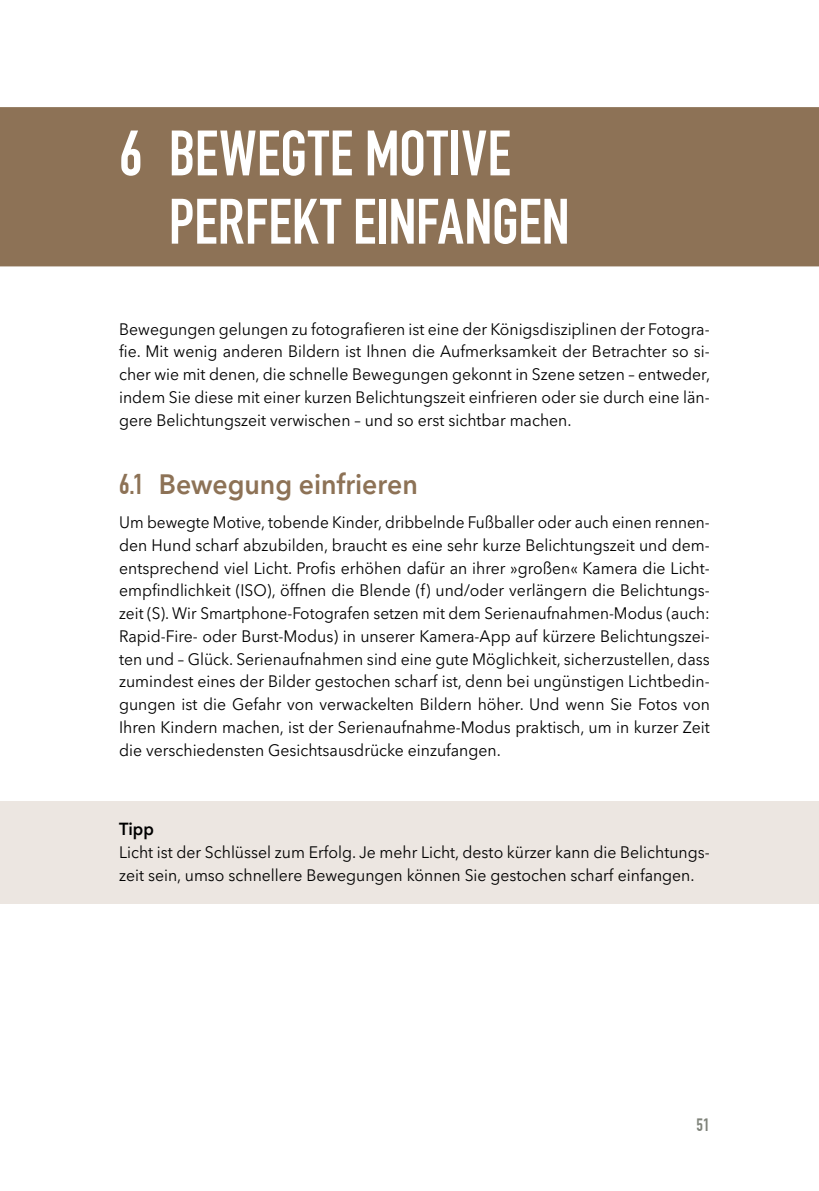
<style>
.page{position:relative;width:819px;height:1191px;background:#fff}
.page>*{position:absolute;margin:0;border:0;box-sizing:border-box;transform-origin:0 0}
.t1{font:700 63px/68.2px "DIN Condensed";letter-spacing:.005em;color:#fff}
.t2{font:600 28px "Avenir Next LT Pro";color:#8d7256;scale:.95 1}
.t3{font:600 17.5px "Avenir Next LT Pro";color:#000;scale:.95 1}
.t4{font:700 17.5px "DIN Condensed";color:#7e8279}
.t5{font:16.62px/22.8px "Avenir Next LT Pro";color:#000;text-align:justify;scale:.93 1}
.t6{font:16.62px/22.8px "Avenir Next LT Pro";color:#000;text-align:justify;scale:.95 1}
.s1{font-family:"DIN Condensed";font-weight:700}
</style>
<div class="page">
<div style="left:1px;top:107px;width:818px;height:159px;background:#8d7256"></div>
<img style="left:0;top:0;width:1px;height:1191px">
<div style="left:0;top:801px;width:819px;height:59px;background:#ece6e1"></div>
<div style="left:0;top:826px;width:819px;height:77px;background:#ece6e1"></div>
<h1 class="t1" style="left:169px;top:120px;width:402px;text-indent:-50px">6 BEWEGTE MOTIVE<br>PERFEKT EINFANGEN</h1>
<p class="t6" style="left:119px;top:317px;width:623px">Bewegungen gelungen zu fotografieren ist eine der Königsdisziplinen der Fotogra&shy;fie. Mit wenig anderen Bildern ist Ihnen die Aufmerksamkeit der Betrachter so si&shy;cher wie mit denen, die schnelle Bewegungen gekonnt in Szene setzen – entweder, indem Sie diese mit einer kurzen Belichtungszeit einfrieren oder sie durch eine län&shy;gere Belichtungszeit verwischen – und so erst sichtbar machen.</p>
<h2 class="t2" style="left:119px;top:467px;width:316px"><span class="s1">6.1</span> Bewegung einfrieren</h2>
<p class="t5" style="left:119px;top:511px;width:636px">Um bewegte Motive, tobende Kinder, dribbelnde Fußballer oder auch einen rennen&shy;den Hund scharf abzubilden, braucht es eine sehr kurze Belichtungszeit und dem&shy;entsprechend viel Licht. Profis erhöhen dafür an ihrer »großen« Kamera die Licht&shy;empfindlichkeit (ISO), öffnen die Blende (f) und/oder verlängern die Belichtungs&shy;zeit (S). Wir Smartphone-Fotografen setzen mit dem Serienaufnahmen-Modus (auch:<br>Rapid-Fire- oder Burst-Modus) in unserer Kamera-App auf kürzere Belichtungszei&shy;ten und – Glück. Serienaufnahmen sind eine gute Möglichkeit, sicherzustellen, dass zumindest eines der Bilder gestochen scharf ist, denn bei ungünstigen Lichtbedin&shy;gungen ist die Gefahr von verwackelten Bildern höher. Und wenn Sie Fotos von Ihren Kindern machen, ist der Serienaufnahme-Modus praktisch, um in kurzer Zeit die verschiedensten Gesichtsausdrücke einzufangen.</p>
<p class="t3" style="left:119px;top:818px;width:38px">Tipp</p>
<p class="t6" style="left:119px;top:841px;width:623px">Licht ist der Schlüssel zum Erfolg. Je mehr Licht, desto kürzer kann die Belichtungs&shy;zeit sein, umso schnellere Bewegungen können Sie gestochen scharf einfangen.</p>
<p class="t4" style="left:696px;top:1114px;width:15px">51</p>
</div>
